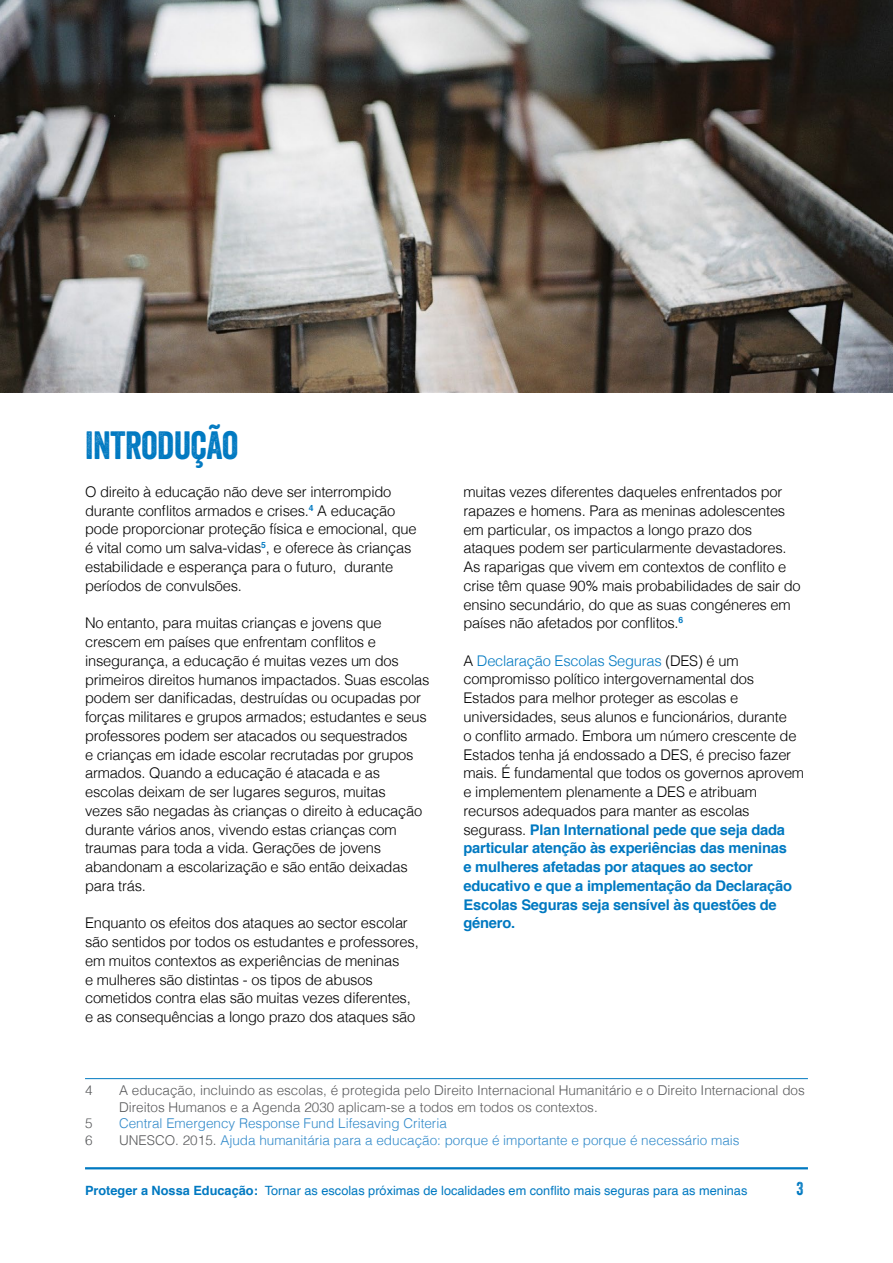
<style>
.page{position:relative;width:893px;height:1263px;background:#fff}
.page>*{position:absolute;margin:0;border:0;box-sizing:border-box;transform-origin:0 0}
.t1{font:38.25px "Veneer";letter-spacing:-.01em;color:#0079c1}
.t2{font:18px "Veneer";color:#0079c1}
.t3{font:300 14.7px/18.8px "Helvetica";letter-spacing:-.015em;color:#000}
.t4{font:300 13.5px/16.5px "Helvetica";color:#58595b}
.t5{font:300 13.5px "Helvetica";color:#328aca}
.t6{font:12.75px "Helvetica";color:#0079c1}
.s1{color:#0079c1}
.s2{font-weight:700;color:#0079c1}
.s3{color:#58595b}
.s4{font-weight:700}
</style>
<div class="page">
<hr style="left:85px;top:1167px;width:723px;height:2px;background:#0079c1">
<hr style="left:85px;top:1078px;width:723px;height:1px;background:#0079c1">
<img style="left:0;top:0;width:893px;height:392px">
<h1 class="t1" style="left:85px;top:422px;width:155px">INTRODUÇÃO</h1>
<p class="t3" style="left:85px;top:481px;width:333px">O direito à educação não deve ser interrompido durante conflitos armados e crises.<sup>4</sup> A educação pode proporcionar proteção física e emocional, que é vital como um salva-vidas<sup>5</sup>, e oferece às crianças estabilidade e esperança para o futuro, durante períodos de convulsões.</p>
<p class="t3" style="left:85px;top:613px;width:346px">No entanto, para muitas crianças e jovens que crescem em países que enfrentam conflitos e insegurança, a educação é muitas vezes um dos primeiros direitos humanos impactados. Suas escolas podem ser danificadas, destruídas ou ocupadas por forças militares e grupos armados; estudantes e seus professores podem ser atacados ou sequestrados<br>e crianças em idade escolar recrutadas por grupos armados. Quando a educação é atacada e as escolas deixam de ser lugares seguros, muitas<br>vezes são negadas às crianças o direito à educação durante vários anos, vivendo estas crianças com traumas para toda a vida. Gerações de jovens abandonam a escolarização e são então deixadas para trás.</p>
<p class="t3" style="left:85px;top:913px;width:335px">Enquanto os efeitos dos ataques ao sector escolar são sentidos por todos os estudantes e professores, em muitos contextos as experiências de meninas<br>e mulheres são distintas - os tipos de abusos cometidos contra elas são muitas vezes diferentes, e as consequências a longo prazo dos ataques são</p>
<p class="t3" style="left:463px;top:481px;width:339px">muitas vezes diferentes daqueles enfrentados por rapazes e homens. Para as meninas adolescentes em particular, os impactos a longo prazo dos ataques podem ser particularmente devastadores.<br>As raparigas que vivem em contextos de conflito e crise têm quase 90% mais probabilidades de sair do ensino secundário, do que as suas congéneres em países não afetados por conflitos.<sup>6</sup></p>
<p class="t3" style="left:463px;top:650px;width:342px">A <span class="s1">Declaração Escolas Seguras</span> (DES) é um compromisso político intergovernamental dos Estados para melhor proteger as escolas e universidades, seus alunos e funcionários, durante<br>o conflito armado. Embora um número crescente de Estados tenha já endossado a DES, é preciso fazer mais. É fundamental que todos os governos aprovem e implementem plenamente a DES e atribuam recursos adequados para manter as escolas segurass. <span class="s2">Plan International pede que seja dada particular atenção às experiências das meninas<br>e mulheres afetadas por ataques ao sector educativo e que a implementação da Declaração Escolas Seguras seja sensível às questões de género.</span></p>
<p class="t4" style="left:85px;top:1081px;width:9px">4</p>
<p class="t4" style="left:119px;top:1081px;width:687px">A educação, incluindo as escolas, é protegida pelo Direito Internacional Humanitário e o Direito Internacional dos<br>Direitos Humanos e a Agenda 2030 aplicam-se a todos em todos os contextos.</p>
<p class="t4" style="left:85px;top:1114px;width:9px">5</p>
<p class="t5" style="left:119px;top:1112px;width:329px">Central Emergency Response Fund Lifesaving Criteria</p>
<p class="t4" style="left:85px;top:1130px;width:9px">6</p>
<p class="t5" style="left:119px;top:1128px;width:622px"><span class="s3">UNESCO. 2015.</span> Ajuda humanitária para a educação: porque é importante e porque é necessário mais</p>
<p class="t6" style="left:85px;top:1181px;width:664px"><span class="s4">Proteger a Nossa Educação:</span> Tornar as escolas próximas de localidades em conflito mais seguras para as meninas</p>
<p class="t2" style="left:797px;top:1178px;width:9px">3</p>
</div>
